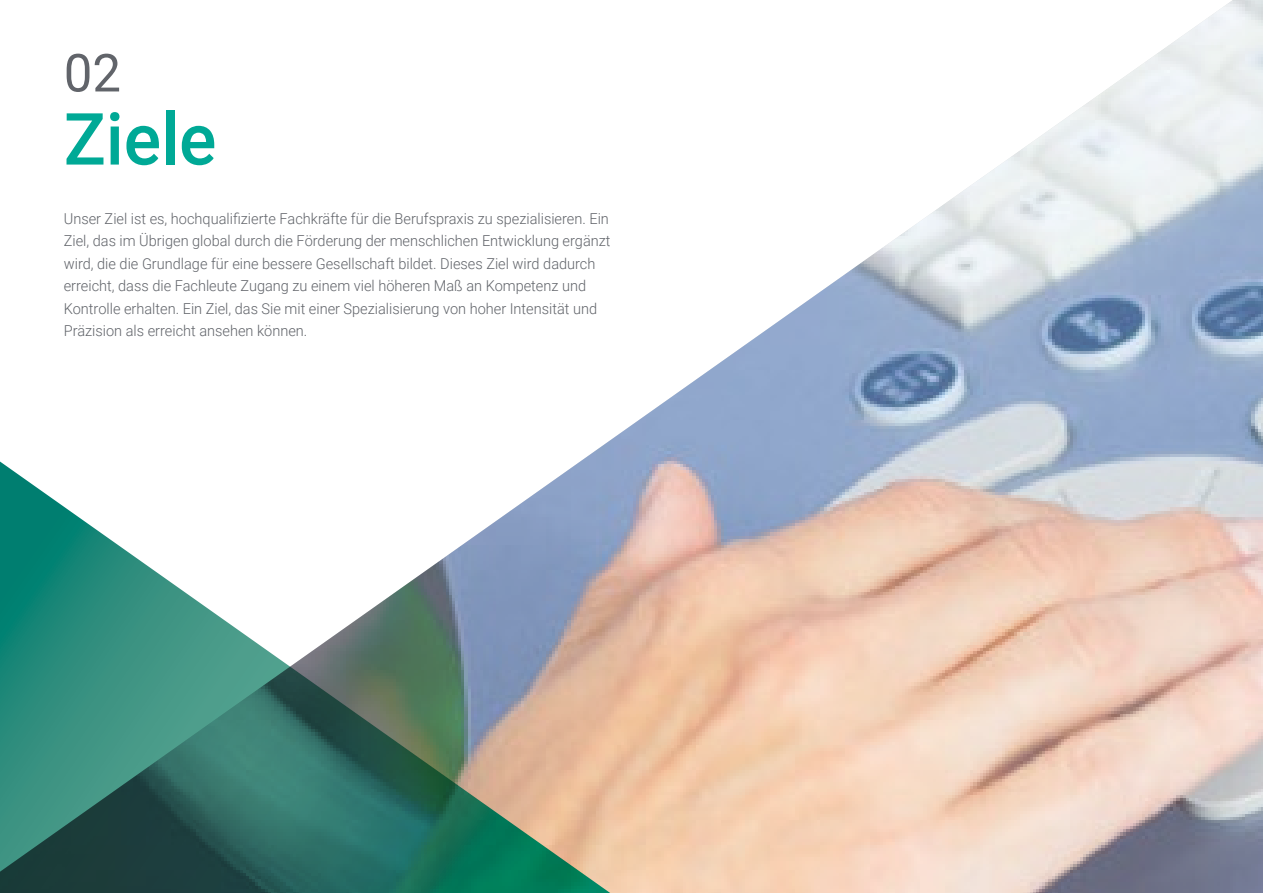
<style>
.page{position:relative;width:1263px;height:893px;background:#fff}
.page>*{position:absolute;margin:0;border:0;box-sizing:border-box;transform-origin:0 0}
.t1{font:500 72px "Roboto";color:#00a996}
.t2{font:52.5px "Roboto";color:#61646a}
.t3{font:300 15px/22.5px "Roboto";color:#61646a}
</style>
<div class="page">
<img style="left:602px;top:0;width:661px;height:893px">
<svg style="left:0;top:446px;width:640px;height:447px"></svg>
<h2 class="t2" style="left:64px;top:36px;width:59px">02</h2>
<h1 class="t1" style="left:64px;top:89px;width:154px">Ziele</h1>
<p class="t3" style="left:64px;top:207px;width:548px">Unser Ziel ist es, hochqualifizierte Fachkräfte für die Berufspraxis zu spezialisieren. Ein Ziel, das im Übrigen global durch die Förderung der menschlichen Entwicklung ergänzt wird, die die Grundlage für eine bessere Gesellschaft bildet. Dieses Ziel wird dadurch erreicht, dass die Fachleute Zugang zu einem viel höheren Maß an Kompetenz und Kontrolle erhalten. Ein Ziel, das Sie mit einer Spezialisierung von hoher Intensität und Präzision als erreicht ansehen können.</p>
</div>
